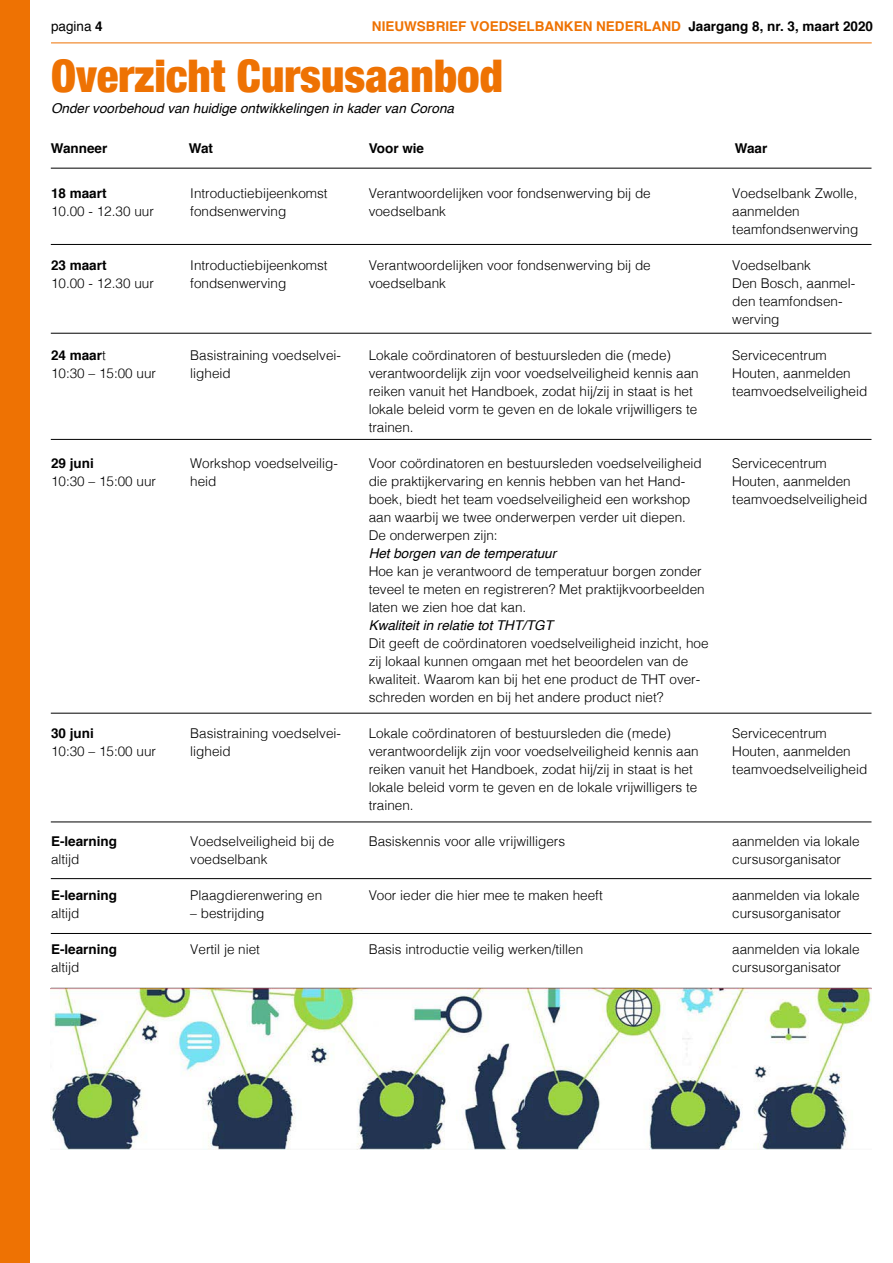
<style>
.page{position:relative;width:893px;height:1263px;background:#fff}
.page>*{position:absolute;margin:0;border:0;box-sizing:border-box;transform-origin:0 0}
.t1{font:900 condensed 45px "Helvetica Neue";color:#ee7203}
.t2{font:300 13.5px/18px "Helvetica";color:#000}
.t3{font:italic 13.5px "Helvetica";color:#000}
.t4{font:700 13.5px "Helvetica";color:#000}
.t5{font:700 13.5px "Helvetica";color:#ee7203}
.t6{font:13.5px "Helvetica";color:#000}
.s1{font-weight:700}
.s2{color:#000}
</style>
<div class="page">
<hr style="left:51px;top:43px;width:821px;height:1px;background:#ee7203">
<div style="left:0;top:0;width:30px;height:1263px;background:#ee7203"></div>
<hr style="left:51px;top:168px;width:820px;height:1px;background:#000">
<hr style="left:51px;top:244px;width:820px;height:1px;background:#000">
<hr style="left:51px;top:333px;width:820px;height:1px;background:#000">
<hr style="left:51px;top:439px;width:820px;height:1px;background:#000">
<hr style="left:51px;top:713px;width:820px;height:1px;background:#000">
<hr style="left:51px;top:821px;width:820px;height:1px;background:#000">
<hr style="left:51px;top:878px;width:820px;height:1px;background:#000">
<hr style="left:51px;top:933px;width:820px;height:1px;background:#000">
<img style="left:51px;top:988px;width:820px;height:161px">
<p class="t6" style="left:51px;top:16px;width:53px">pagina <span class="s1">4</span></p>
<p class="t5" style="left:372px;top:16px;width:503px">NIEUWSBRIEF VOEDSELBANKEN NEDERLAND <span class="s2">Jaargang 8, nr. 3, maart 2020</span></p>
<h1 class="t1" style="left:51px;top:39px;width:454px">Overzicht Cursusaanbod</h1>
<p class="t3" style="left:51px;top:98px;width:404px">Onder voorbehoud van huidige ontwikkelingen in kader van Corona</p>
<p class="t4" style="left:51px;top:137px;width:58px">Wanneer</p>
<p class="t4" style="left:189px;top:137px;width:26px">Wat</p>
<p class="t4" style="left:369px;top:137px;width:57px">Voor wie</p>
<p class="t4" style="left:735px;top:137px;width:34px">Waar</p>
<p class="t4" style="left:51px;top:182px;width:57px">18 maart</p>
<p class="t2" style="left:51px;top:201px;width:104px">10.00 - 12.30 uur</p>
<p class="t2" style="left:369px;top:183px;width:284px">Verantwoordelijken voor fondsenwerving bij de voedselbank</p>
<p class="t2" style="left:732px;top:183px;width:128px">Voedselbank Zwolle, aanmelden teamfondsenwerving</p>
<p class="t2" style="left:732px;top:255px;width:125px">Voedselbank<br>Den Bosch, aanmel&shy;den teamfondsen&shy;werving</p>
<p class="t2" style="left:732px;top:345px;width:137px">Servicecentrum<br>Houten, aanmelden teamvoedselveiligheid</p>
<p class="t2" style="left:190px;top:183px;width:139px">Introductiebijeenkomst fondsenwerving</p>
<p class="t2" style="left:369px;top:255px;width:284px">Verantwoordelijken voor fondsenwerving bij de voedselbank</p>
<p class="t2" style="left:190px;top:255px;width:139px">Introductiebijeenkomst fondsenwerving</p>
<p class="t4" style="left:51px;top:254px;width:57px">23 maart</p>
<p class="t2" style="left:51px;top:273px;width:104px">10.00 - 12.30 uur</p>
<p class="t2" style="left:369px;top:345px;width:332px">Lokale coördinatoren of bestuursleden die (mede) verantwoordelijk zijn voor voedselveiligheid kennis aan reiken vanuit het Handboek, zodat hij/zij in staat is het lokale beleid vorm te geven en de lokale vrijwilligers te trainen.</p>
<p class="t2" style="left:369px;top:453px;width:335px">Voor coördinatoren en bestuursleden voedselveiligheid die praktijkervaring en kennis hebben van het Hand&shy;boek, biedt het team voedselveiligheid een workshop aan waarbij we twee onderwerpen verder uit diepen.<br>De onderwerpen zijn:</p>
<p class="t3" style="left:369px;top:542px;width:189px">Het borgen van de temperatuur</p>
<p class="t2" style="left:369px;top:561px;width:338px">Hoe kan je verantwoord de temperatuur borgen zonder teveel te meten en registreren? Met praktijkvoorbeelden laten we zien hoe dat kan.</p>
<p class="t3" style="left:369px;top:614px;width:186px">Kwaliteit in relatie tot THT/TGT</p>
<p class="t2" style="left:369px;top:633px;width:341px">Dit geeft de coördinatoren voedselveiligheid inzicht, hoe zij lokaal kunnen omgaan met het beoordelen van de kwaliteit. Waarom kan bij het ene product de THT over&shy;schreden worden en bij het andere product niet?</p>
<p class="t2" style="left:369px;top:723px;width:332px">Lokale coördinatoren of bestuursleden die (mede) verantwoordelijk zijn voor voedselveiligheid kennis aan reiken vanuit het Handboek, zodat hij/zij in staat is het lokale beleid vorm te geven en de lokale vrijwilligers te trainen.</p>
<p class="t2" style="left:369px;top:831px;width:198px">Basiskennis voor alle vrijwilligers</p>
<p class="t2" style="left:190px;top:345px;width:152px">Basistraining voedselvei&shy;ligheid</p>
<p class="t2" style="left:51px;top:345px;width:107px"><span class="s1">24 maar</span>t<br>10:30 – 15:00 uur</p>
<p class="t2" style="left:732px;top:453px;width:137px">Servicecentrum<br>Houten, aanmelden teamvoedselveiligheid</p>
<p class="t2" style="left:190px;top:453px;width:149px">Workshop voedselveilig&shy;heid</p>
<p class="t4" style="left:51px;top:452px;width:44px">29 juni</p>
<p class="t2" style="left:51px;top:471px;width:107px">10:30 – 15:00 uur</p>
<p class="t2" style="left:732px;top:723px;width:137px">Servicecentrum<br>Houten, aanmelden teamvoedselveiligheid</p>
<p class="t4" style="left:51px;top:722px;width:44px">30 juni</p>
<p class="t2" style="left:51px;top:741px;width:107px">10:30 – 15:00 uur</p>
<p class="t2" style="left:190px;top:723px;width:152px">Basistraining voedselvei&shy;ligheid</p>
<p class="t2" style="left:732px;top:831px;width:129px">aanmelden via lokale cursusorganisator</p>
<p class="t2" style="left:732px;top:885px;width:129px">aanmelden via lokale cursusorganisator</p>
<p class="t2" style="left:732px;top:939px;width:129px">aanmelden via lokale cursusorganisator</p>
<p class="t4" style="left:51px;top:830px;width:68px">E-learning</p>
<p class="t2" style="left:51px;top:849px;width:30px">altijd</p>
<p class="t4" style="left:51px;top:884px;width:68px">E-learning</p>
<p class="t2" style="left:51px;top:903px;width:30px">altijd</p>
<p class="t4" style="left:51px;top:938px;width:68px">E-learning</p>
<p class="t2" style="left:51px;top:957px;width:30px">altijd</p>
<p class="t2" style="left:190px;top:831px;width:146px">Voedselveiligheid bij de voedselbank</p>
<p class="t2" style="left:190px;top:885px;width:134px">Plaagdierenwering en</p>
<p class="t2" style="left:190px;top:903px;width:76px">– bestrijding</p>
<p class="t2" style="left:190px;top:939px;width:71px">Vertil je niet</p>
<p class="t2" style="left:369px;top:885px;width:236px">Voor ieder die hier mee te maken heeft</p>
<p class="t2" style="left:369px;top:939px;width:216px">Basis introductie veilig werken/tillen</p>
</div>
